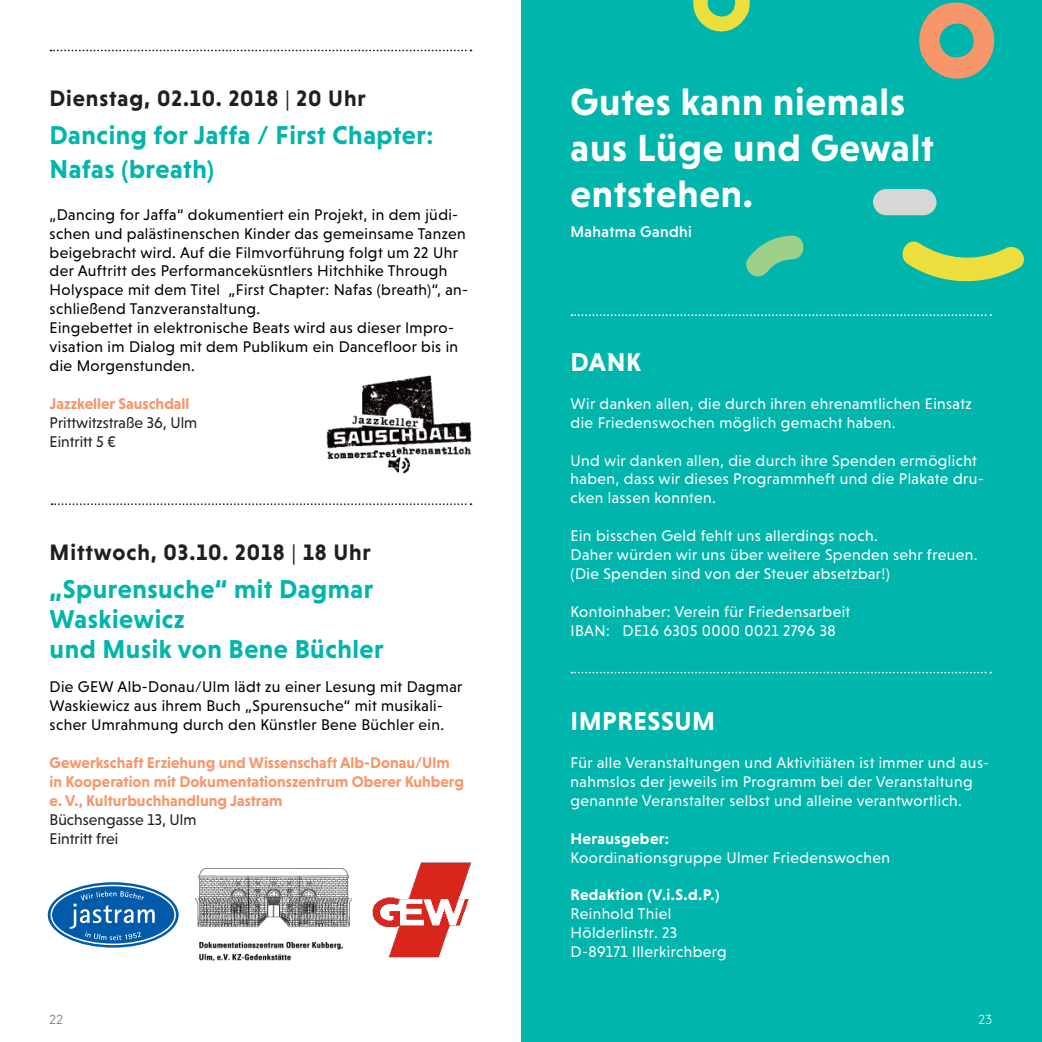
<style>
.page{position:relative;width:1042px;height:1042px;background:#fff}
.page>*{position:absolute;margin:0;border:0;box-sizing:border-box;transform-origin:0 0}
.t1{font:700 38.5px/46.2px "Niveau Grotesk";letter-spacing:.02em;color:#fff}
.t2{font:700 26.25px/29.8px "Niveau Grotesk";letter-spacing:.02em;color:#00b5ac}
.t3{font:700 26.25px "Niveau Grotesk";letter-spacing:.02em;color:#fff}
.t4{font:700 22.75px "Niveau Grotesk";letter-spacing:.04em;color:#231f20}
.t5{font:15.75px/18.9px "Niveau Grotesk";letter-spacing:.025em;color:#fff}
.t6{font:15.75px/18.9px "Niveau Grotesk";letter-spacing:.025em;color:#000001}
.t7{font:700 15.75px/18.9px "Niveau Grotesk";color:#f7966b}
.t8{font:15.75px/18.9px "Niveau Grotesk";color:#231f20}
.t9{font:700 15.75px "Niveau Grotesk";letter-spacing:.025em;color:#fff}
.t10{font:500 15.75px "Niveau Grotesk";letter-spacing:.025em;color:#fff}
.t11{font:300 13.12px "Brown Std";color:#6c6d70}
.t12{font:300 13.12px "Brown Std";color:#fff}
.s1{font-weight:400}
</style>
<div class="page">
<div style="left:521px;top:0;width:521px;height:1042px;background:#00b5ac"></div>
<svg style="left:50px;top:50px;width:421px;height:1px"></svg>
<svg style="left:52px;top:503px;width:419px;height:2px"></svg>
<svg style="left:571px;top:672px;width:420px;height:1px"></svg>
<svg style="left:571px;top:314px;width:420px;height:2px"></svg>
<img style="left:372px;top:862px;width:99px;height:96px">
<svg style="left:48px;top:882px;width:131px;height:65px;background:#216fb4"></svg>
<div style="left:51px;top:885px;width:125px;height:60px;border:2px solid #fff;border-radius:50%"></div>
<svg style="left:70px;top:891px;width:85px;height:49px;background:#2e77b9"></svg>
<img style="left:196px;top:869px;width:155px;height:92px">
<img style="left:326px;top:375px;width:146px;height:99px">
<svg style="left:693px;top:0;width:57px;height:32px"></svg>
<div style="left:872px;top:189px;width:65px;height:26px;background:#d9d6d6;border-radius:13px"></div>
<svg style="left:902px;top:241px;width:122px;height:41px"></svg>
<svg style="left:919px;top:2px;width:76px;height:77px"></svg>
<svg style="left:746px;top:236px;width:58px;height:40px"></svg>
<h3 class="t4" style="left:50px;top:85px;width:318px">Dienstag, 02.10. 2018 <span class="s1">|</span> 20 Uhr</h3>
<h2 class="t2" style="left:50px;top:119px;width:385px;line-height:33.2px">Dancing for Jaffa / First Chapter:<br>Nafas (breath)</h2>
<p class="t6" style="left:50px;top:205px;width:420px">„Dancing for Jaffa“ dokumentiert ein Projekt, in dem jüdi&shy;schen und palästinenschen Kinder das gemeinsame Tanzen beigebracht wird. Auf die Filmvorführung folgt um 22 Uhr der Auftritt des Performanceküsntlers Hitchhike Through Holyspace mit dem Titel „First Chapter: Nafas (breath)“, an&shy;schließend Tanzveranstaltung.<br>Eingebettet in elektronische Beats wird aus dieser Impro&shy;visation im Dialog mit dem Publikum ein Dancefloor bis in die Morgenstunden.</p>
<p class="t7" style="left:50px;top:394px;width:141px">Jazzkeller Sauschdall</p>
<p class="t8" style="left:50px;top:413px;width:149px">Prittwitzstraße 36, Ulm<br>Eintritt 5 €</p>
<h3 class="t4" style="left:50px;top:539px;width:323px">Mittwoch, 03.10. 2018 <span class="s1">|</span> 18 Uhr</h3>
<h2 class="t2" style="left:50px;top:574px;width:336px">„Spurensuche“ mit Dagmar<br>Waskiewicz<br>und Musik von Bene Büchler</h2>
<p class="t6" style="left:50px;top:677px;width:414px">Die GEW Alb-Donau/Ulm lädt zu einer Lesung mit Dagmar<br>Waskiewicz aus ihrem Buch „Spurensuche“ mit musikali&shy;scher Umrahmung durch den Künstler Bene Büchler ein.</p>
<p class="t7" style="left:50px;top:753px;width:416px">Gewerkschaft Erziehung und Wissenschaft Alb-Donau/Ulm in Kooperation mit Dokumentationszentrum Oberer Kuhberg e. V., Kulturbuchhandlung Jastram</p>
<p class="t8" style="left:50px;top:810px;width:148px">Büchsengasse 13, Ulm<br>Eintritt frei</p>
<h1 class="t1" style="left:570px;top:78px;width:365px">Gutes kann niemals aus Lüge und Gewalt entstehen.</h1>
<p class="t10" style="left:570px;top:222px;width:123px">Mahatma Gandhi</p>
<h2 class="t3" style="left:570px;top:347px;width:72px">DANK</h2>
<p class="t5" style="left:570px;top:394px;width:403px">Wir danken allen, die durch ihren ehrenamtlichen Einsatz die Friedenswochen möglich gemacht haben.</p>
<p class="t5" style="left:570px;top:451px;width:415px">Und wir danken allen, die durch ihre Spenden ermöglicht haben, dass wir dieses Programmheft und die Plakate dru&shy;cken lassen konnten.</p>
<p class="t5" style="left:570px;top:526px;width:408px">Ein bisschen Geld fehlt uns allerdings noch.<br>Daher würden wir uns über weitere Spenden sehr freuen. (Die Spenden sind von der Steuer absetzbar!)</p>
<p class="t5" style="left:570px;top:602px;width:281px">Kontoinhaber: Verein für Friedensarbeit<br>IBAN: DE16 6305 0000 0021 2796 38</p>
<h2 class="t3" style="left:570px;top:706px;width:146px">IMPRESSUM</h2>
<p class="t5" style="left:570px;top:753px;width:420px">Für alle Veranstaltungen und Aktivitiäten ist immer und aus&shy;nahmslos der jeweils im Programm bei der Veranstaltung genannte Veranstalter selbst und alleine verantwortlich.</p>
<p class="t9" style="left:570px;top:829px;width:100px">Herausgeber:</p>
<p class="t5" style="left:570px;top:847px;width:321px">Koordinationsgruppe Ulmer Friedenswochen</p>
<p class="t9" style="left:570px;top:886px;width:150px">Redaktion (V.i.S.d.P.)</p>
<p class="t5" style="left:570px;top:904px;width:158px">Reinhold Thiel<br>Hölderlinstr. 23<br>D-89171 Illerkirchberg</p>
<p class="t11" style="left:50px;top:1012px;width:15px">22</p>
<p class="t12" style="left:978px;top:1012px;width:15px">23</p>
</div>
